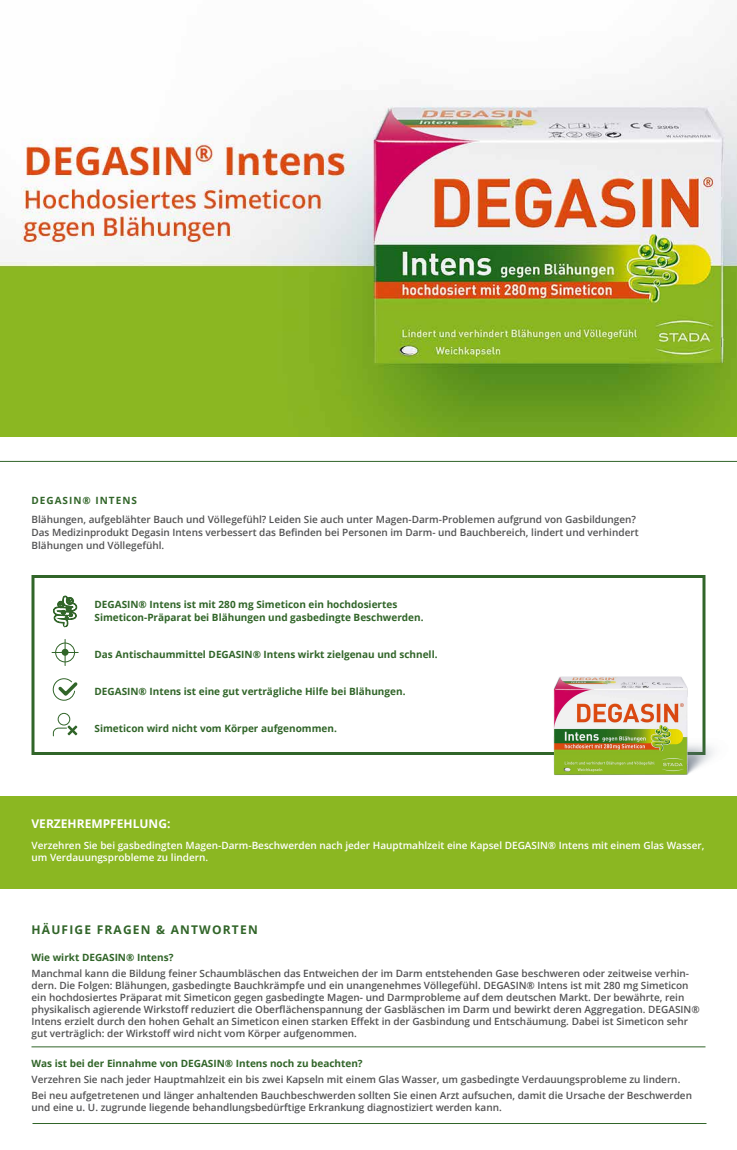
<style>
.page{position:relative;width:737px;height:1150px;background:#fff}
.page>*{position:absolute;margin:0;border:0;box-sizing:border-box;transform-origin:0 0}
.t1{font:700 12px "Open Sans";letter-spacing:.1em;color:#316529}
.t2{font:700 12px "Open Sans";color:#fff}
.t3{font:600 10px/12px "Open Sans";color:#525253}
.t4{font:700 10px/13px "Open Sans";color:#316529}
.t5{font:600 10px/12px "Open Sans";color:#fff}
.t6{font:700 10px "Open Sans";letter-spacing:.1em;color:#316529}
</style>
<div class="page">
<img style="left:0;top:57px;width:737px;height:380px">
<div style="left:0;top:796px;width:737px;height:93px;background:#8bb722"></div>
<div style="left:32px;top:575px;width:674px;height:180px;border:3px solid #316529"></div>
<hr style="left:32px;top:1046px;width:674px;height:1px;background:#316529">
<hr style="left:32px;top:1123px;width:674px;height:1px;background:#316529">
<hr style="left:0;top:461px;width:737px;height:1px;background:#316529">
<img style="left:542px;top:674px;width:171px;height:101px">
<svg style="left:53px;top:596px;width:24px;height:31px"></svg>
<svg style="left:52px;top:678px;width:26px;height:23px"></svg>
<svg style="left:52px;top:639px;width:26px;height:27px"></svg>
<svg style="left:52px;top:712px;width:25px;height:25px"></svg>
<p class="t6" style="left:32px;top:494px;width:107px">DEGASIN® INTENS</p>
<p class="t3" style="left:32px;top:513px;width:609px;line-height:13px">Blähungen, aufgeblähter Bauch und Völlegefühl? Leiden Sie auch unter Magen-Darm-Problemen aufgrund von Gasbildungen?<br>Das Medizinprodukt Degasin Intens verbessert das Befinden bei Personen im Darm- und Bauchbereich, lindert und verhindert<br>Blähungen und Völlegefühl.</p>
<p class="t4" style="left:95px;top:597px;width:331px">DEGASIN® Intens ist mit 280 mg Simeticon ein hochdosiertes<br>Simeticon-Präparat bei Blähungen und gasbedingte Beschwerden.</p>
<p class="t4" style="left:95px;top:647px;width:345px">Das Antischaummittel DEGASIN® Intens wirkt zielgenau und schnell.</p>
<p class="t4" style="left:95px;top:684px;width:312px">DEGASIN® Intens ist eine gut verträgliche Hilfe bei Blähungen.</p>
<p class="t4" style="left:95px;top:721px;width:244px">Simeticon wird nicht vom Körper aufgenommen.</p>
<p class="t2" style="left:32px;top:815px;width:140px">VERZEHREMPFEHLUNG:</p>
<p class="t5" style="left:32px;top:839px;width:675px">Verzehren Sie bei gasbedingten Magen-Darm-Beschwerden nach jeder Hauptmahlzeit eine Kapsel DEGASIN® Intens mit einem Glas Wasser, um Verdauungsprobleme zu lindern.</p>
<p class="t1" style="left:32px;top:921px;width:228px">HÄUFIGE FRAGEN &amp; ANTWORTEN</p>
<p class="t4" style="left:32px;top:950px;width:143px">Wie wirkt DEGASIN® Intens?</p>
<p class="t3" style="left:32px;top:967px;width:670px">Manchmal kann die Bildung feiner Schaumbläschen das Entweichen der im Darm entstehenden Gase beschweren oder zeitweise verhin&shy;dern. Die Folgen: Blähungen, gasbedingte Bauchkrämpfe und ein unangenehmes Völlegefühl. DEGASIN® Intens ist mit 280 mg Simeticon ein hochdosiertes Präparat mit Simeticon gegen gasbedingte Magen- und Darmprobleme auf dem deutschen Markt. Der bewährte, rein physikalisch agierende Wirkstoff reduziert die Oberflächenspannung der Gasbläschen im Darm und bewirkt deren Aggregation. DEGASIN® Intens erzielt durch den hohen Gehalt an Simeticon einen starken Effekt in der Gasbindung und Entschäumung. Dabei ist Simeticon sehr gut verträglich: der Wirkstoff wird nicht vom Körper aufgenommen.</p>
<p class="t4" style="left:32px;top:1057px;width:333px">Was ist bei der Einnahme von DEGASIN® Intens noch zu beachten?</p>
<p class="t3" style="left:32px;top:1071px;width:662px;line-height:16px">Verzehren Sie nach jeder Hauptmahlzeit ein bis zwei Kapseln mit einem Glas Wasser, um gasbedingte Verdauungsprobleme zu lindern.<br>Bei neu aufgetretenen und länger anhaltenden Bauchbeschwerden sollten Sie einen Arzt aufsuchen, damit die Ursache der Beschwerden</p>
<p class="t3" style="left:32px;top:1101px;width:472px">und eine u. U. zugrunde liegende behandlungsbedürftige Erkrankung diagnostiziert werden kann.</p>
</div>
